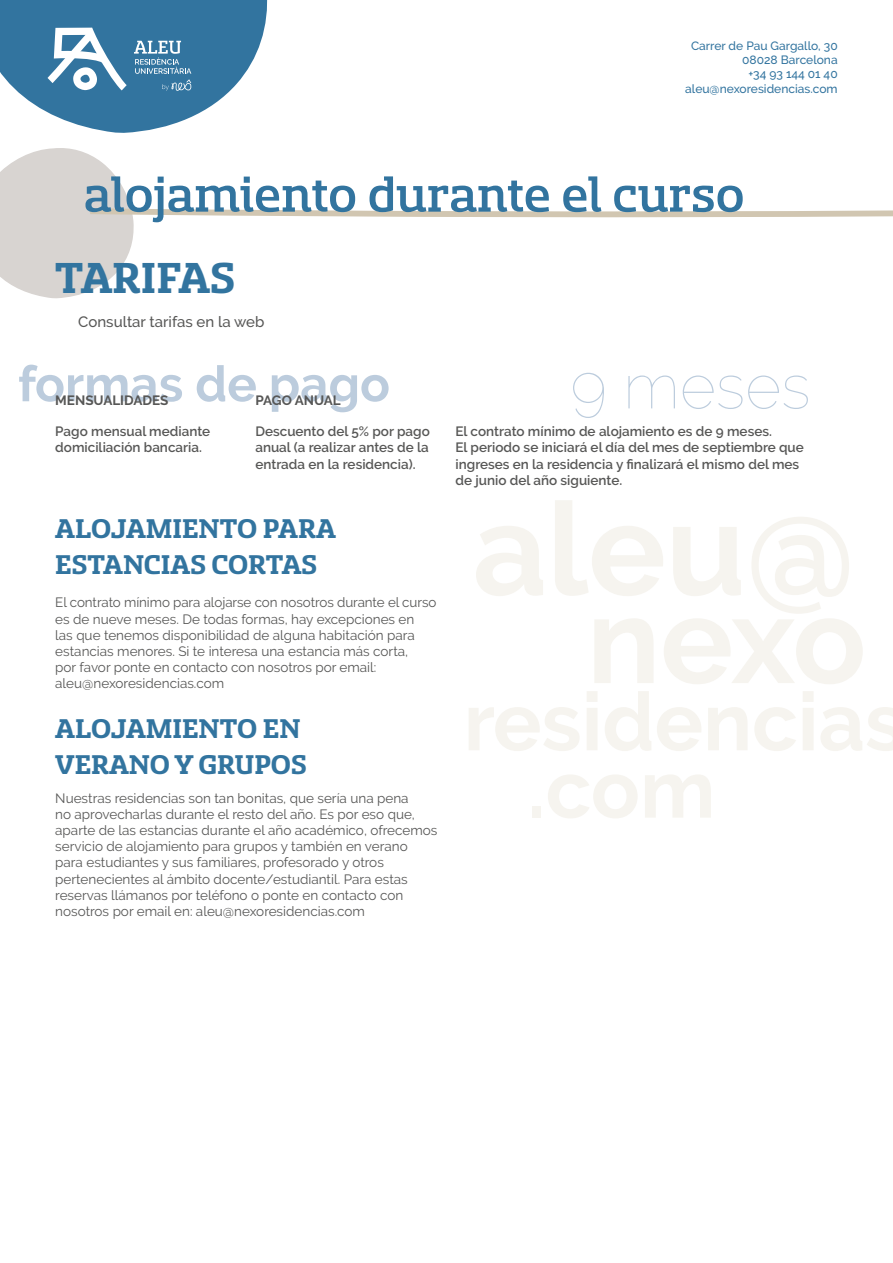
<style>
.page{position:relative;width:893px;height:1263px;background:#fff}
.page>*{position:absolute;margin:0;border:0;box-sizing:border-box;transform-origin:0 0}
.t1{font:500 55.5px "Sancoale Slab Norm";color:#32749f}
.t2{font:700 48px "Sancoale Slab Norm";color:#32749f}
.t3{font:700 30px/36px "Sancoale Slab Norm";color:#32749f}
.t4{font:500 15px "Raleway";color:#575756}
.t5{font:13.5px/16.2px "Raleway";color:#575756}
.t6{font:600 13.5px/16.2px "Raleway";color:#575756}
.t7{font:700 13.5px "Raleway";color:#575756}
.t8{font:500 12px/14.4px "Raleway";color:#32749f;text-align:right}
</style>
<div class="page">
<svg style="left:0;top:148px;width:893px;height:151px"></svg>
<svg style="left:0;top:0;width:268px;height:133px"></svg>
<svg style="left:19px;top:365px;width:163px;height:37px"></svg>
<svg style="left:197px;top:365px;width:59px;height:37px"></svg>
<svg style="left:272px;top:375px;width:117px;height:37px"></svg>
<svg style="left:573px;top:373px;width:31px;height:45px"></svg>
<svg style="left:628px;top:375px;width:47px;height:33px"></svg>
<svg style="left:683px;top:375px;width:59px;height:34px"></svg>
<svg style="left:748px;top:375px;width:60px;height:34px"></svg>
<p class="t8" style="left:685px;top:38px;width:154px">Carrer de Pau Gargallo, 30<br>08028 Barcelona<br>+34 93 144 01 40 aleu@nexoresidencias.com</p>
<h1 class="t1" style="left:84px;top:167px;width:662px">alojamiento durante el curso</h1>
<h2 class="t2" style="left:55px;top:254px;width:181px">TARIFAS</h2>
<p class="t4" style="left:78px;top:313px;width:188px">Consultar tarifas en la web</p>
<p class="t7" style="left:55px;top:392px;width:115px">MENSUALIDADES</p>
<p class="t6" style="left:55px;top:423px;width:156px">Pago mensual mediante domiciliación bancaria.</p>
<p class="t7" style="left:255px;top:392px;width:87px">PAGO ANUAL</p>
<p class="t6" style="left:255px;top:423px;width:176px;text-align:justify">Descuento del 5% por pago anual (a realizar antes de la entrada en la residencia).</p>
<p class="t6" style="left:455px;top:423px;width:350px">El contrato mínimo de alojamiento es de 9 meses.<br>El periodo se iniciará el día del mes de septiembre que ingreses en la residencia y finalizará el mismo del mes de junio del año siguiente.</p>
<h3 class="t3" style="left:55px;top:511px;width:282px">ALOJAMIENTO PARA<br>ESTANCIAS CORTAS</h3>
<p class="t5" style="left:55px;top:594px;width:383px">El contrato mínimo para alojarse con nosotros durante el curso es de nueve meses. De todas formas, hay excepciones en<br>las que tenemos disponibilidad de alguna habitación para estancias menores. Si te interesa una estancia más corta,<br>por favor ponte en contacto con nosotros por email: aleu@nexoresidencias.com</p>
<h3 class="t3" style="left:55px;top:711px;width:253px">ALOJAMIENTO EN<br>VERANO Y GRUPOS</h3>
<p class="t5" style="left:55px;top:790px;width:384px">Nuestras residencias son tan bonitas, que sería una pena<br>no aprovecharlas durante el resto del año. Es por eso que, aparte de las estancias durante el año académico, ofrecemos servicio de alojamiento para grupos y también en verano para estudiantes y sus familiares, profesorado y otros pertenecientes al ámbito docente/estudiantil. Para estas reservas llámanos por teléfono o ponte en contacto con nosotros por email en: aleu@nexoresidencias.com</p>
</div>
